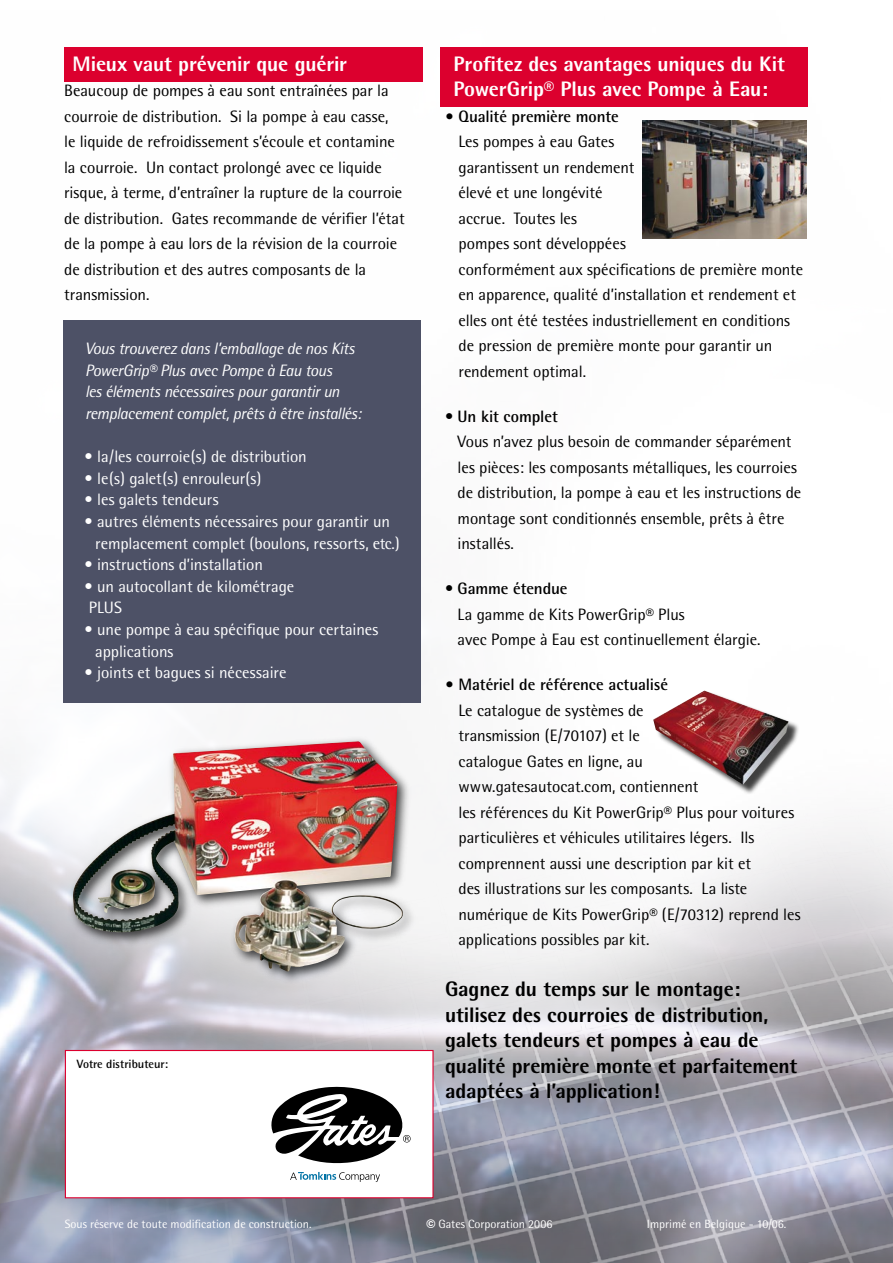
<style>
.page{position:relative;width:893px;height:1263px;background:#fff}
.page>*{position:absolute;margin:0;border:0;box-sizing:border-box;transform-origin:0 0}
.t1{font:800 21px/25.5px "Rotis Semi Sans";letter-spacing:-.005em;color:#000}
.t2{font:800 21px/25.5px "Rotis Semi Sans";letter-spacing:-.005em;color:#fff}
.t3{font:16.5px/25.5px "Rotis Semi Sans";letter-spacing:-.005em;color:#000}
.t4{font:16.5px/21.6px "Rotis Semi Sans";letter-spacing:-.005em;color:#fff}
.t5{font:italic 16.5px/21.6px "Rotis Semi Sans";letter-spacing:-.025em;color:#fff}
.t6{font:700 16.5px "Rotis Semi Sans";letter-spacing:-.005em;color:#000}
.t7{font:12px "Rotis Semi Sans";color:#fff}
.t8{font:700 12px "Rotis Semi Sans";color:#000}
.s1{font-weight:700}
.s2{font-family:"Helvetica";font-weight:700}
</style>
<div class="page">
<img style="left:0;top:831px;width:893px;height:432px">
<div style="left:65px;top:1050px;width:368px;height:148px;background:#fff"></div>
<div style="left:65px;top:1050px;width:369px;height:148px;border:1px solid #dc002e"></div>
<svg style="left:290px;top:1172px;width:90px;height:10px"></svg>
<svg style="left:271px;top:1087px;width:140px;height:77px"></svg>
<img style="left:643px;top:120px;width:163px;height:118px">
<div style="left:66px;top:734px;width:352px;height:252px;background:#000;opacity:.75"></div>
<img style="left:80px;top:827px;width:86px;height:68px">
<div style="left:441px;top:48px;width:367px;height:59px;background:#dc002e"></div>
<div style="left:64px;top:48px;width:358px;height:34px;background:#dc002e"></div>
<div style="left:64px;top:320px;width:357px;height:383px;background:#4d5166"></div>
<div style="left:654px;top:692px;width:146px;height:103px;background:#000;opacity:.75"></div>
<img style="left:653px;top:690px;width:136px;height:95px">
<p class="t2" style="left:73px;top:50px;width:276px">Mieux vaut prévenir que guérir</p>
<p class="t3" style="left:64px;top:78px;width:342px">Beaucoup de pompes à eau sont entraînées par la courroie de distribution. Si la pompe à eau casse,<br>le liquide de refroidissement s’écoule et contamine la courroie. Un contact prolongé avec ce liquide risque, à terme, d’entraîner la rupture de la courroie de distribution. Gates recommande de vérifier l’état de la pompe à eau lors de la révision de la courroie de distribution et des autres composants de la transmission.</p>
<p class="t5" style="left:85px;top:338px;width:278px">Vous trouverez dans l’emballage de nos Kits PowerGrip® Plus avec Pompe à Eau tous<br>les éléments nécessaires pour garantir un remplacement complet, prêts à être installés:</p>
<p class="t4" style="left:85px;top:446px;width:224px">• la/les courroie(s) de distribution</p>
<p class="t4" style="left:85px;top:467px;width:178px">• le(s) galet(s) enrouleur(s)</p>
<p class="t4" style="left:85px;top:489px;width:135px">• les galets tendeurs</p>
<p class="t4" style="left:95px;top:510px;width:306px;text-indent:-11px">• autres éléments nécessaires pour garantir un remplacement complet (boulons, ressorts, etc.)</p>
<p class="t4" style="left:85px;top:554px;width:180px">• instructions d’installation</p>
<p class="t4" style="left:85px;top:575px;width:211px">• un autocollant de kilométrage<br>PLUS</p>
<p class="t4" style="left:95px;top:618px;width:284px;text-indent:-11px">• une pompe à eau spécifique pour certaines applications</p>
<p class="t4" style="left:85px;top:662px;width:203px">• joints et bagues si nécessaire</p>
<p class="t8" style="left:77px;top:1056px;width:93px">Votre distributeur:</p>
<p class="t2" style="left:454px;top:50px;width:333px">Profitez des avantages uniques du Kit<br>PowerGrip® Plus avec Pompe à Eau:</p>
<p class="t6" style="left:445px;top:106px;width:175px">• Qualité première monte</p>
<p class="t3" style="left:458px;top:129px;width:346px">Les pompes à eau Gates<br>garantissent un rendement<br>élevé et une longévité<br>accrue. Toutes les<br>pompes sont développées<br>conformément aux spécifications de première monte en apparence, qualité d’installation et rendement et elles ont été testées industriellement en conditions de pression de première monte pour garantir un rendement optimal.</p>
<p class="t3" style="left:458px;top:403px;width:345px;text-indent:-13px">• <span class="s1">Un kit complet<br></span>Vous n’avez plus besoin de commander séparément les pièces: les composants métalliques, les courroies de distribution, la pompe à eau et les instructions de montage sont conditionnés ensemble, prêts à être installés.</p>
<p class="t3" style="left:458px;top:576px;width:304px;text-indent:-13px">• <span class="s1">Gamme étendue<br></span>La gamme de Kits PowerGrip® Plus<br>avec Pompe à Eau est continuellement élargie.</p>
<p class="t6" style="left:445px;top:674px;width:225px">• Matériel de référence actualisé</p>
<p class="t3" style="left:458px;top:697px;width:344px">Le catalogue de systèmes de<br>transmission (E/70107) et le<br>catalogue Gates en ligne, au www.gatesautocat.com, contiennent<br>les références du Kit PowerGrip® Plus pour voitures particulières et véhicules utilitaires légers. Ils comprennent aussi une description par kit et<br>des illustrations sur les composants. La liste numérique de Kits PowerGrip® (E/70312) reprend les applications possibles par kit.</p>
<p class="t1" style="left:445px;top:976px;width:354px">Gagnez du temps sur le montage: utilisez des courroies de distribution, galets tendeurs et pompes à eau de qualité première monte et parfaitement adaptées à l’application!</p>
<p class="t7" style="left:65px;top:1216px;width:248px">Sous réserve de toute modification de construction.</p>
<p class="t7" style="left:426px;top:1216px;width:127px"><span class="s2">©</span> Gates Corporation 2006</p>
<p class="t7" style="left:647px;top:1216px;width:141px">Imprimé en Belgique - 10/06.</p>
</div>
